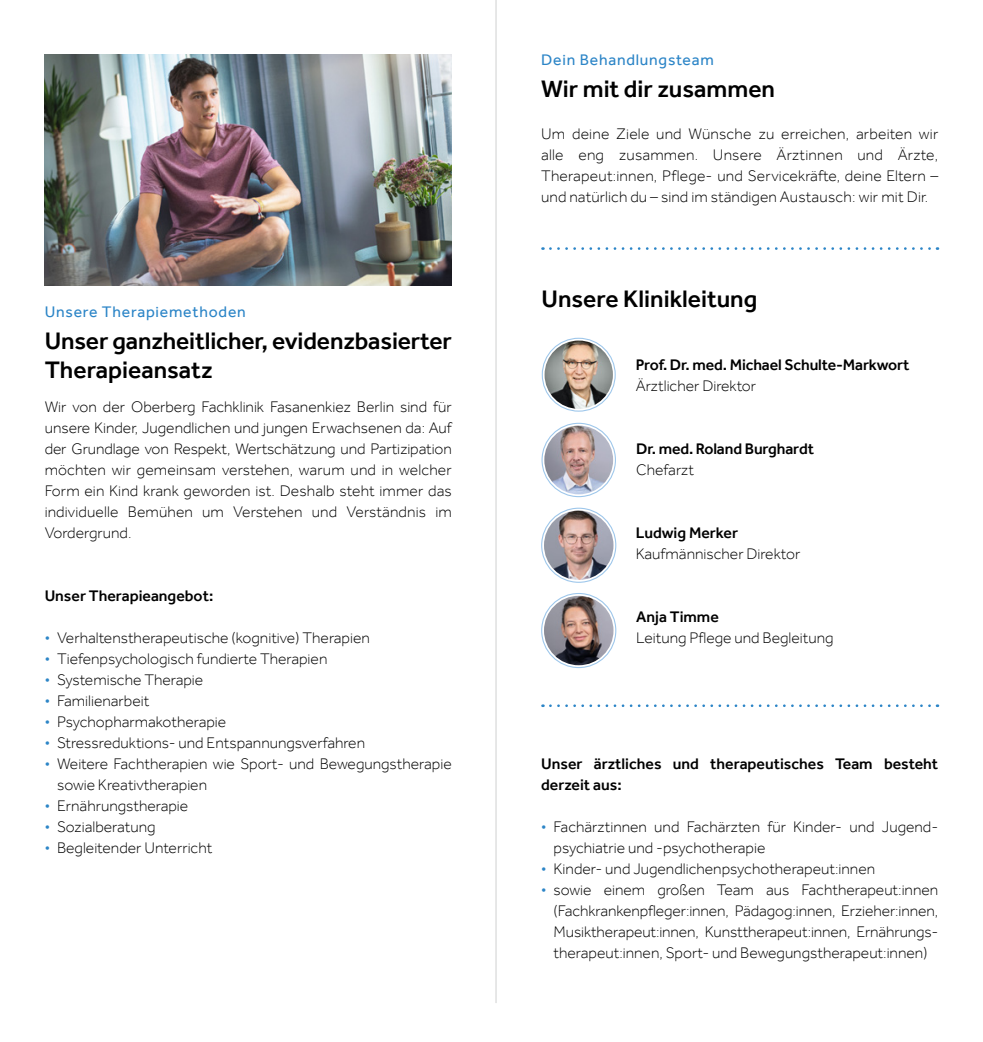
<style>
.page{position:relative;width:983px;height:1042px;background:#fff}
.page>*{position:absolute;margin:0;border:0;box-sizing:border-box;transform-origin:0 0}
.t1{font:500 24.5px/29.8px "Effra";color:#000}
.t2{font:300 15.75px/21px "Effra";color:#000;text-align:justify}
.t3{font:500 15.75px/21px "Effra";color:#000}
.t4{font:15.75px "Effra";letter-spacing:.05em;color:#2c85c7}
.s1{color:#2c85c7}
</style>
<div class="page">
<img style="left:45px;top:55px;width:406px;height:231px">
<svg style="left:550px;top:704px;width:387px;height:3px"></svg>
<svg style="left:550px;top:247px;width:387px;height:3px"></svg>
<hr style="left:495px;top:0;width:1px;height:1003px;background:#cfd0d0">
<div style="left:541px;top:423px;width:74px;height:74px;border:1px solid #9ec7eb;border-radius:50%"></div>
<img style="left:544px;top:425px;width:69px;height:69px;border-radius:34px">
<div style="left:541px;top:508px;width:75px;height:75px;border:1px solid #9ec7eb;border-radius:50%"></div>
<img style="left:544px;top:510px;width:69px;height:70px;border-radius:35px">
<div style="left:541px;top:593px;width:75px;height:75px;border:1px solid #9ec7eb;border-radius:50%"></div>
<img style="left:544px;top:596px;width:69px;height:69px;border-radius:35px">
<div style="left:541px;top:338px;width:74px;height:74px;border:1px solid #9ec7eb;border-radius:50%"></div>
<img style="left:544px;top:340px;width:68px;height:69px;border-radius:34px">
<p class="t4" style="left:45px;top:302px;width:202px">Unsere Therapiemethoden</p>
<h1 class="t1" style="left:45px;top:325px;width:408px">Unser ganzheitlicher, evidenzbasierter<br>Therapieansatz</h1>
<p class="t2" style="left:45px;top:396px;width:408px">Wir von der Oberberg Fachklinik Fasanenkiez Berlin sind für unsere Kinder, Jugendlichen und jungen Erwachsenen da: Auf der Grundlage von Respekt, Wertschätzung und Partizipation möchten wir gemeinsam verstehen, warum und in welcher Form ein Kind krank geworden ist. Deshalb steht immer das individuelle Bemühen um Verstehen und Verständnis im Vordergrund.</p>
<p class="t3" style="left:45px;top:585px;width:170px">Unser Therapieangebot:</p>
<p class="t2" style="left:45px;top:627px;width:326px"><span class="s1">•</span> Verhaltenstherapeutische (kognitive) Therapien</p>
<p class="t2" style="left:45px;top:648px;width:284px"><span class="s1">•</span> Tiefenpsychologisch fundierte Therapien</p>
<p class="t2" style="left:45px;top:669px;width:160px"><span class="s1">•</span> Systemische Therapie</p>
<p class="t2" style="left:45px;top:690px;width:106px"><span class="s1">•</span> Familienarbeit</p>
<p class="t2" style="left:45px;top:711px;width:183px"><span class="s1">•</span> Psychopharmakotherapie</p>
<p class="t2" style="left:45px;top:732px;width:322px"><span class="s1">•</span> Stressreduktions- und Entspannungsverfahren</p>
<p class="t2" style="left:57px;top:753px;width:396px;text-indent:-12px"><span class="s1">•</span> Weitere Fachtherapien wie Sport- und Bewegungstherapie sowie Kreativtherapien</p>
<p class="t2" style="left:45px;top:795px;width:145px"><span class="s1">•</span> Ernährungstherapie</p>
<p class="t2" style="left:45px;top:816px;width:112px"><span class="s1">•</span> Sozialberatung</p>
<p class="t2" style="left:45px;top:837px;width:169px"><span class="s1">•</span> Begleitender Unterricht</p>
<p class="t4" style="left:541px;top:50px;width:174px">Dein Behandlungsteam</p>
<h1 class="t1" style="left:541px;top:73px;width:235px">Wir mit dir zusammen</h1>
<p class="t2" style="left:541px;top:123px;width:398px">Um deine Ziele und Wünsche zu erreichen, arbeiten wir alle eng zusammen. Unsere Ärztinnen und Ärzte, Therapeut:innen, Pflege- und Servicekräfte, deine Eltern – und natürlich du – sind im ständigen Austausch: wir mit Dir.</p>
<h1 class="t1" style="left:541px;top:283px;width:217px">Unsere Klinikleitung</h1>
<p class="t3" style="left:635px;top:354px;width:275px">Prof. Dr. med. Michael Schulte-Markwort</p>
<p class="t2" style="left:635px;top:375px;width:122px">Ärztlicher Direktor</p>
<p class="t3" style="left:636px;top:438px;width:179px">Dr. med. Roland Burghardt</p>
<p class="t2" style="left:636px;top:459px;width:59px">Chefarzt</p>
<p class="t3" style="left:635px;top:522px;width:104px">Ludwig Merker</p>
<p class="t2" style="left:635px;top:543px;width:166px">Kaufmännischer Direktor</p>
<p class="t3" style="left:636px;top:606px;width:84px">Anja Timme</p>
<p class="t2" style="left:636px;top:627px;width:199px">Leitung Pflege und Begleitung</p>
<p class="t3" style="left:541px;top:753px;width:398px">Unser ärztliches und therapeutisches Team besteht derzeit aus:</p>
<p class="t2" style="left:553px;top:816px;width:386px;text-indent:-12px"><span class="s1">•</span> Fachärztinnen und Fachärzten für Kinder- und Jugend&shy;psychiatrie und -psychotherapie</p>
<p class="t2" style="left:541px;top:858px;width:335px"><span class="s1">•</span> Kinder- und Jugendlichenpsychotherapeut:innen</p>
<p class="t2" style="left:553px;top:879px;width:386px;text-indent:-12px"><span class="s1">•</span> sowie einem großen Team aus Fachtherapeut:innen (Fachkrankenpfleger:innen, Pädagog:innen, Erzieher:innen, Musiktherapeut:innen, Kunsttherapeut:innen, Ernährungs&shy;therapeut:innen, Sport- und Bewegungstherapeut:innen)</p>
</div>
